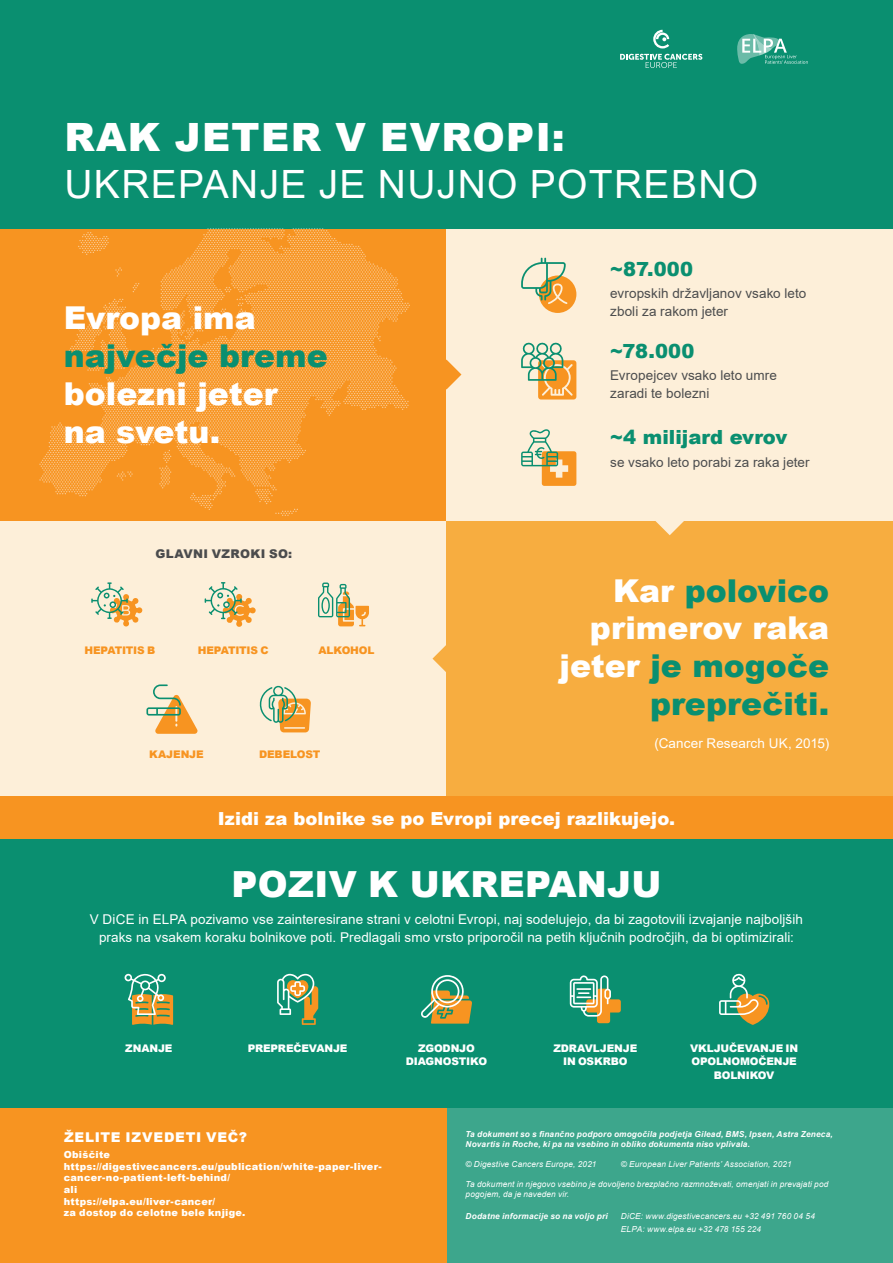
<style>
.page{position:relative;width:893px;height:1263px;background:#fff}
.page>*{position:absolute;margin:0;border:0;box-sizing:border-box;transform-origin:0 0}
.t1{font:39px "Arial";letter-spacing:.035em;color:#fff}
.t2{font:900 39px "Arial";letter-spacing:.035em;color:#fff}
.t3{font:900 36px "Arial";letter-spacing:.01em;color:#fff}
.t4{font:900 31.5px/37.8px "Arial";color:#0a8f70;text-align:right}
.t5{font:900 31.5px/37.8px "Arial";color:#fff}
.t6{font:900 19.5px "Arial";color:#0a8f70}
.t7{font:900 18px "Arial";letter-spacing:.005em;color:#fff}
.t8{font:13.5px/18px "Arial";letter-spacing:.005em;color:#fff;text-align:center}
.t9{font:13.5px/18px "Arial";letter-spacing:.005em;color:#4b4c4d}
.t10{font:900 13.5px "Arial";letter-spacing:.055em;color:#fff}
.t11{font:900 12px "Arial";letter-spacing:.025em;color:#4b4c4d}
.t12{font:900 10.5px/13.5px "Arial";letter-spacing:-.015em;color:#fff;text-align:center}
.t13{font:900 10.5px "Arial";letter-spacing:-.015em;color:#f79421}
.t14{font:900 9.75px/11.7px "Arial";letter-spacing:.025em;color:#fff}
.t15{font:italic 8.25px/9.8px "Arial";letter-spacing:.02em;color:#fff}
.t16{font:italic 700 8.25px/9.8px "Arial";letter-spacing:.025em;color:#fff}
.s1{color:#fff}
</style>
<div class="page">
<div style="left:446px;top:1108px;width:447px;height:155px;background:#3da68c"></div>
<div style="left:0;top:1108px;width:446px;height:155px;background:#f79421"></div>
<div style="left:0;top:0;width:893px;height:229px;background:#0a8f70"></div>
<div style="left:0;top:515px;width:447px;height:282px;background:#fdefd9"></div>
<div style="left:0;top:839px;width:893px;height:269px;background:#0a8f70"></div>
<div style="left:0;top:229px;width:446px;height:291px;background:#f79421"></div>
<svg style="left:39px;top:229px;width:371px;height:287px"></svg>
<div style="left:446px;top:520px;width:447px;height:277px;background:#f7ad40"></div>
<div style="left:446px;top:229px;width:447px;height:291px;background:#fdefd9"></div>
<svg style="left:521px;top:258px;width:55px;height:55px"></svg>
<svg style="left:521px;top:342px;width:55px;height:57px"></svg>
<svg style="left:521px;top:429px;width:55px;height:57px"></svg>
<svg style="left:205px;top:582px;width:51px;height:45px"></svg>
<svg style="left:91px;top:582px;width:51px;height:45px"></svg>
<svg style="left:318px;top:582px;width:51px;height:44px"></svg>
<svg style="left:146px;top:684px;width:51px;height:50px"></svg>
<svg style="left:259px;top:685px;width:52px;height:47px"></svg>
<svg style="left:125px;top:974px;width:48px;height:51px"></svg>
<svg style="left:277px;top:974px;width:41px;height:51px"></svg>
<svg style="left:421px;top:975px;width:51px;height:48px"></svg>
<svg style="left:570px;top:975px;width:51px;height:48px"></svg>
<svg style="left:719px;top:973px;width:50px;height:52px"></svg>
<svg style="left:446px;top:360px;width:15px;height:29px"></svg>
<svg style="left:432px;top:645px;width:14px;height:27px"></svg>
<svg style="left:655px;top:520px;width:30px;height:15px"></svg>
<div style="left:0;top:796px;width:893px;height:43px;background:#f79421"></div>
<svg style="left:653px;top:30px;width:16px;height:18px"></svg>
<svg style="left:620px;top:54px;width:82px;height:14px"></svg>
<svg style="left:737px;top:34px;width:71px;height:30px"></svg>
<h1 class="t2" style="left:64px;top:109px;width:502px">RAK JETER V EVROPI:</h1>
<h1 class="t1" style="left:64px;top:157px;width:695px">UKREPANJE JE NUJNO POTREBNO</h1>
<h3 class="t5" style="left:64px;top:298px;width:193px">Evropa ima</h3>
<h3 class="t4" style="left:64px;top:336px;width:265px">največje breme</h3>
<h3 class="t5" style="left:64px;top:374px;width:216px">bolezni jeter na svetu.</h3>
<h3 class="t11" style="left:155px;top:544px;width:138px">GLAVNI VZROKI SO:</h3>
<p class="t13" style="left:84px;top:642px;width:72px">HEPATITIS B</p>
<p class="t13" style="left:198px;top:642px;width:72px">HEPATITIS C</p>
<p class="t13" style="left:319px;top:642px;width:57px">ALKOHOL</p>
<p class="t13" style="left:149px;top:747px;width:56px">KAJENJE</p>
<p class="t13" style="left:259px;top:747px;width:63px">DEBELOST</p>
<h3 class="t6" style="left:610px;top:255px;width:85px">~87.000</h3>
<h3 class="t9" style="left:610px;top:284px;width:198px">evropskih državljanov vsako leto zboli za rakom jeter</h3>
<h3 class="t6" style="left:610px;top:337px;width:86px">~78.000</h3>
<h3 class="t9" style="left:610px;top:366px;width:168px">Evropejcev vsako leto umre zaradi te bolezni</h3>
<h3 class="t6" style="left:610px;top:423px;width:179px">~4 milijard evrov</h3>
<h3 class="t9" style="left:610px;top:453px;width:201px">se vsako leto porabi za raka jeter</h3>
<h3 class="t4" style="left:559px;top:570px;width:271px"><span class="s1">Kar</span> polovico <span class="s1">primerov raka jeter</span> je mogoče preprečiti.</h3>
<h3 class="t8" style="left:654px;top:734px;width:176px">(Cancer Research UK, 2015)</h3>
<h3 class="t7" style="left:218px;top:805px;width:459px">Izidi za bolnike se po Evropi precej razlikujejo.</h3>
<h2 class="t3" style="left:231px;top:858px;width:432px">POZIV K UKREPANJU</h2>
<p class="t8" style="left:90px;top:910px;width:715px">V DiCE in ELPA pozivamo vse zainteresirane strani v celotni Evropi, naj sodelujejo, da bi zagotovili izvajanje najboljših praks na vsakem koraku bolnikove poti. Predlagali smo vrsto priporočil na petih ključnih področjih, da bi optimizirali:</p>
<p class="t12" style="left:125px;top:1041px;width:49px">ZNANJE</p>
<p class="t12" style="left:248px;top:1041px;width:101px">PREPREČEVANJE</p>
<p class="t12" style="left:406px;top:1041px;width:83px">ZGODNJO<br>DIAGNOSTIKO</p>
<p class="t12" style="left:553px;top:1041px;width:85px">ZDRAVLJENJE<br>IN OSKRBO</p>
<p class="t12" style="left:690px;top:1041px;width:110px">VKLJUČEVANJE IN<br>OPOLNOMOČENJE<br>BOLNIKOV</p>
<h3 class="t10" style="left:64px;top:1127px;width:185px">ŽELITE IZVEDETI VEČ?</h3>
<p class="t14" style="left:64px;top:1148px;width:319px">Obiščite https://digestivecancers.eu/publication/white-paper-liver&shy;cancer-no-patient-left-behind/<br>ali<br>https://elpa.eu/liver-cancer/<br>za dostop do celotne bele knjige.</p>
<p class="t16" style="left:466px;top:1130px;width:369px">Ta dokument so s finančno podporo omogočila podjetja Gilead, BMS, Ipsen, Astra Zeneca,<br>Novartis in Roche, ki pa na vsebino in obliko dokumenta niso vplivala.</p>
<p class="t15" style="left:466px;top:1159px;width:132px">© Digestive Cancers Europe, 2021</p>
<p class="t15" style="left:621px;top:1159px;width:172px">© European Liver Patients’ Association, 2021</p>
<p class="t15" style="left:466px;top:1179px;width:364px">Ta dokument in njegovo vsebino je dovoljeno brezplačno razmnoževati, omenjati in prevajati pod pogojem, da je naveden vir.</p>
<p class="t16" style="left:466px;top:1211px;width:144px">Dodatne informacije so na voljo pri</p>
<p class="t15" style="left:621px;top:1209px;width:196px;line-height:13px">DiCE: www.digestivecancers.eu +32 491 760 04 54<br>ELPA: www.elpa.eu +32 478 155 224</p>
</div>
